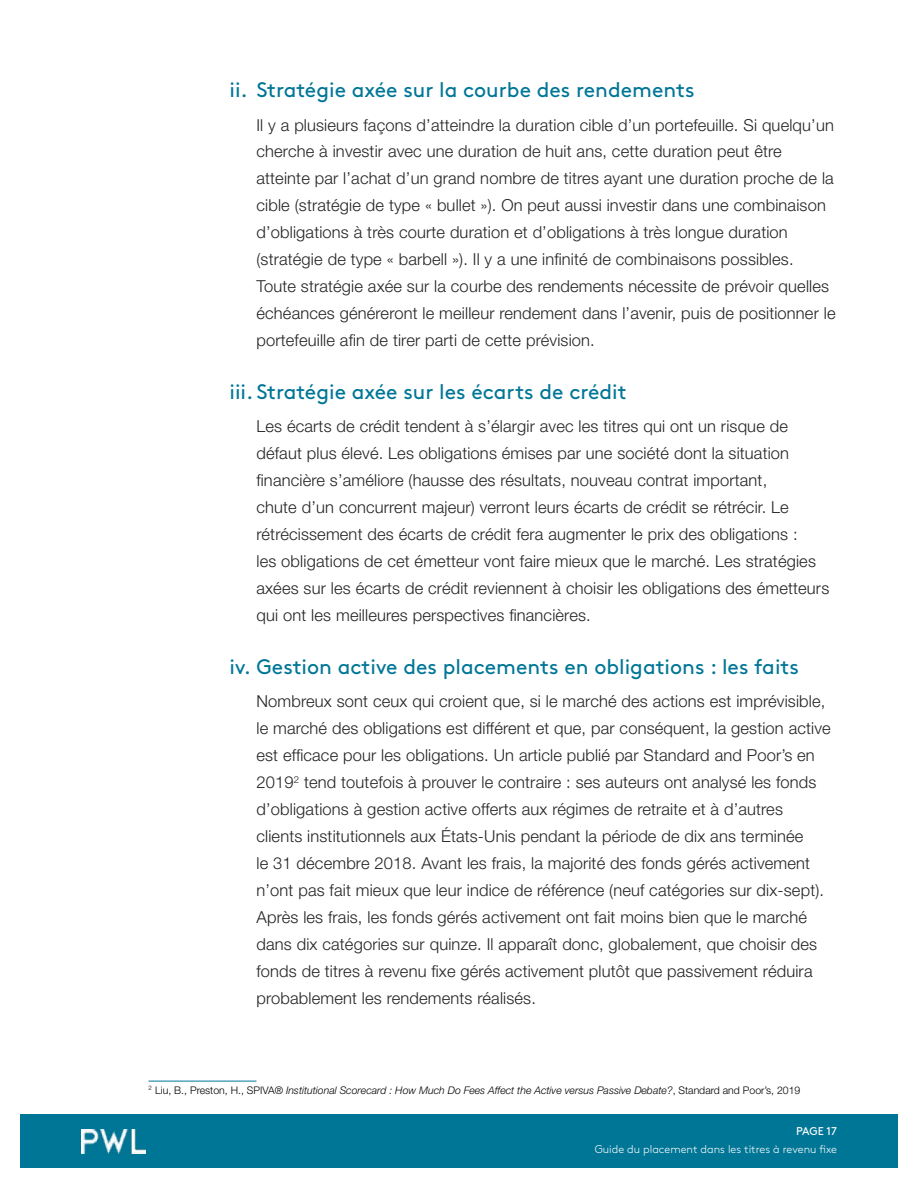
<style>
.page{position:relative;width:918px;height:1188px;background:#fff}
.page>*{position:absolute;margin:0;border:0;box-sizing:border-box;transform-origin:0 0}
.t1{font:21px "Brown Std";color:#007696}
.t2{font:300 16.5px/27px "Helvetica Neue LT Std";letter-spacing:.01em;color:#242424}
.t3{font:300 11.25px "Brown Std";color:#fff}
.t4{font:11.25px "Brown Std";letter-spacing:-.005em;color:#fff}
.t5{font:italic 300 10.5px "Helvetica Neue LT Std";color:#000}
.s1{font-style:normal}
</style>
<div class="page">
<div style="left:20px;top:1114px;width:878px;height:54px;background:#007696"></div>
<img style="left:81px;top:1129px;width:65px;height:24px">
<hr style="left:148px;top:1081px;width:108px;height:1px;background:#007696">
<p class="t1" style="left:230px;top:77px;width:467px">ii. Stratégie axée sur la courbe des rendements</p>
<p class="t2" style="left:256px;top:111px;width:581px">Il y a plusieurs façons d’atteindre la duration cible d’un portefeuille. Si quelqu’un cherche à investir avec une duration de huit ans, cette duration peut être atteinte par l’achat d’un grand nombre de titres ayant une duration proche de la cible (stratégie de type « bullet »). On peut aussi investir dans une combinaison d’obligations à très courte duration et d’obligations à très longue duration (stratégie de type « barbell »). Il y a une infinité de combinaisons possibles.<br>Toute stratégie axée sur la courbe des rendements nécessite de prévoir quelles échéances généreront le meilleur rendement dans l’avenir, puis de positionner le portefeuille afin de tirer parti de cette prévision.</p>
<p class="t1" style="left:230px;top:379px;width:399px">iii. Stratégie axée sur les écarts de crédit</p>
<p class="t2" style="left:256px;top:413px;width:574px">Les écarts de crédit tendent à s’élargir avec les titres qui ont un risque de défaut plus élevé. Les obligations émises par une société dont la situation financière s’améliore (hausse des résultats, nouveau contrat important,<br>chute d’un concurrent majeur) verront leurs écarts de crédit se rétrécir. Le rétrécissement des écarts de crédit fera augmenter le prix des obligations :<br>les obligations de cet émetteur vont faire mieux que le marché. Les stratégies axées sur les écarts de crédit reviennent à choisir les obligations des émetteurs qui ont les meilleures perspectives financières.</p>
<p class="t1" style="left:230px;top:654px;width:571px">iv. Gestion active des placements en obligations : les faits</p>
<p class="t2" style="left:256px;top:688px;width:576px">Nombreux sont ceux qui croient que, si le marché des actions est imprévisible, le marché des obligations est différent et que, par conséquent, la gestion active est efficace pour les obligations. Un article publié par Standard and Poor’s en 2019<sup>2</sup> tend toutefois à prouver le contraire : ses auteurs ont analysé les fonds d’obligations à gestion active offerts aux régimes de retraite et à d’autres clients institutionnels aux États-Unis pendant la période de dix ans terminée<br>le 31 décembre 2018. Avant les frais, la majorité des fonds gérés activement n’ont pas fait mieux que leur indice de référence (neuf catégories sur dix-sept).<br>Après les frais, les fonds gérés activement ont fait moins bien que le marché dans dix catégories sur quinze. Il apparaît donc, globalement, que choisir des fonds de titres à revenu fixe gérés activement plutôt que passivement réduira probablement les rendements réalisés.</p>
<p class="t5" style="left:148px;top:1084px;width:653px"><sup>2</sup> <span class="s1">Liu, B., Preston, H., SPIVA®</span> Institutional Scorecard : How Much Do Fees Affect the Active versus Passive Debate?<span class="s1">, Standard and Poor’s, 2019</span></p>
<p class="t4" style="left:796px;top:1125px;width:42px">PAGE 17</p>
<p class="t3" style="left:595px;top:1143px;width:244px">Guide du placement dans les titres à revenu fixe</p>
</div>
